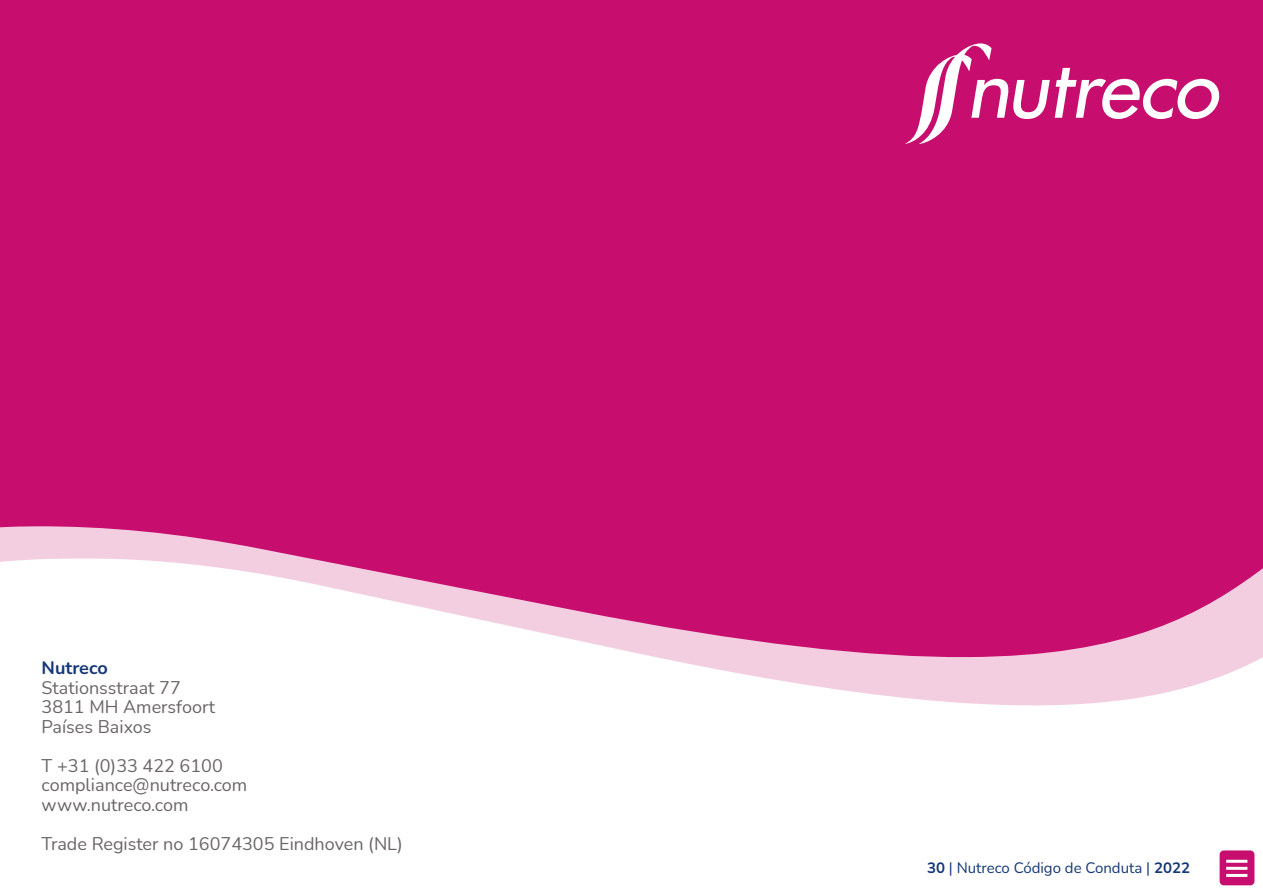
<style>
.page{position:relative;width:1263px;height:893px;background:#c70d6d}
.page>*{position:absolute;margin:0;border:0;box-sizing:border-box;transform-origin:0 0}
.t1{font:18px/19.5px "Nunito";color:#696665}
.t2{font:700 18px "Nunito";color:#143778}
.t3{font:15px "Nunito";color:#143778}
.s1{font-weight:700}
</style>
<div class="page">
<svg style="left:0;top:526px;width:271px;height:25px;fill:#f3cee1"></svg>
<svg style="left:0;top:551px;width:1263px;height:342px;fill:#fff"></svg>
<svg style="left:905px;top:43px;width:315px;height:101px"></svg>
<svg style="left:1219px;top:850px;width:36px;height:36px"></svg>
<p class="t2" style="left:42px;top:655px;width:68px">Nutreco</p>
<p class="t1" style="left:42px;top:677px;width:175px">Stationsstraat 77<br>3811 MH Amersfoort<br>Países Baixos</p>
<p class="t1" style="left:42px;top:755px;width:207px">T +31 (0)33 422 6100 compliance@nutreco.com www.nutreco.com</p>
<p class="t1" style="left:42px;top:833px;width:363px">Trade Register no 16074305 Eindhoven (NL)</p>
<p class="t3" style="left:927px;top:857px;width:264px"><span class="s1">30</span> | Nutreco Código de Conduta | <span class="s1">2022</span></p>
</div>
